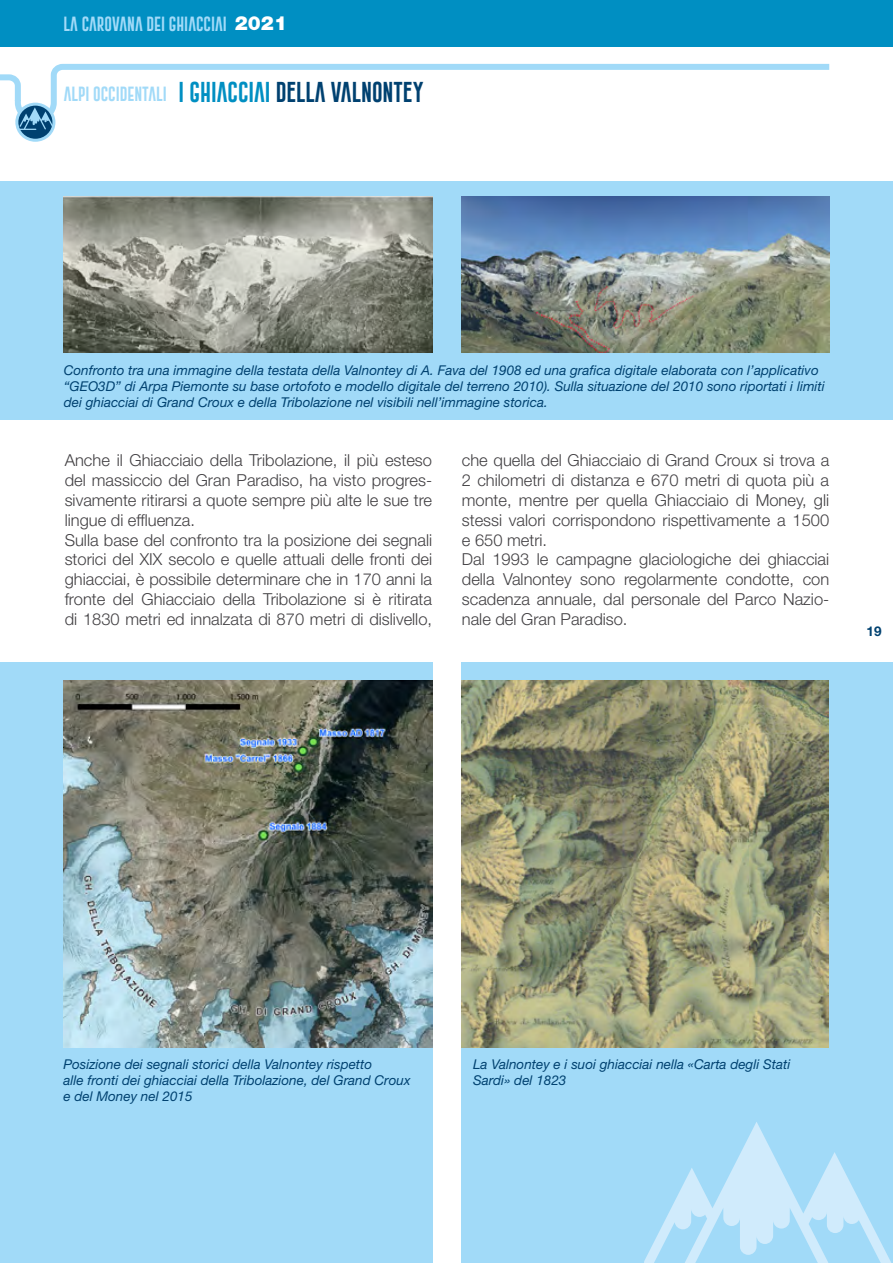
<style>
.page{position:relative;width:893px;height:1263px;background:#fff}
.page>*{position:absolute;margin:0;border:0;box-sizing:border-box;transform-origin:0 0}
.t1{font:300 16.5px/19.8px "Helvetica Neue LT Std";color:#424043}
.t2{font:15px "Gobold Extra 1";color:#a1daf8}
.t3{font:italic 13.5px/16.2px "Helvetica Neue LT Std";color:#004170}
.t4{font:700 13.5px "Helvetica Neue LT Std";color:#004170}
.s1{font-family:"Helvetica Neue LT Std";font-weight:900;font-size:19.5px;color:#fff}
.s2{font-size:21px;color:#008fc2}
.s3{font-size:21px;color:#004170}
</style>
<div class="page">
<div style="left:0;top:0;width:893px;height:47px;background:#008fc2"></div>
<svg style="left:0;top:63px;width:830px;height:62px"></svg>
<svg style="left:15px;top:103px;width:40px;height:39px"></svg>
<svg style="left:18px;top:107px;width:36px;height:23px"></svg>
<div style="left:0;top:181px;width:893px;height:238px;background:#a1daf8"></div>
<div style="left:0;top:663px;width:432px;height:600px;background:#a1daf8"></div>
<div style="left:462px;top:663px;width:431px;height:600px;background:#a1daf8"></div>
<img style="left:63px;top:197px;width:369px;height:156px">
<img style="left:462px;top:197px;width:367px;height:156px">
<img style="left:64px;top:681px;width:368px;height:366px">
<img style="left:462px;top:681px;width:367px;height:366px">
<svg style="left:644px;top:1122px;width:247px;height:141px"></svg>
<p class="t2" style="left:64px;top:14px;width:225px">LA CAROVANA DEI GHIACCIAI <span class="s1">2021</span></p>
<p class="t2" style="left:64px;top:85px;width:361px">ALPI OCCIDENTALI <span class="s2">I GHIACCIAI</span> <span class="s3">DELLA VALNONTEY</span></p>
<p class="t3" style="left:64px;top:362px;width:762px">Confronto tra una immagine della testata della Valnontey di A. Fava del 1908 ed una grafica digitale elaborata con l’applicativo “GEO3D” di Arpa Piemonte su base ortofoto e modello digitale del terreno 2010). Sulla situazione del 2010 sono riportati i limiti dei ghiacciai di Grand Croux e della Tribolazione nel visibili nell’immagine storica.</p>
<p class="t1" style="left:65px;top:450px;width:369px">Anche il Ghiacciaio della Tribolazione, il più esteso del massiccio del Gran Paradiso, ha visto progres&shy;sivamente ritirarsi a quote sempre più alte le sue tre lingue di effluenza.<br>Sulla base del confronto tra la posizione dei segnali storici del XIX secolo e quelle attuali delle fronti dei ghiacciai, è possibile determinare che in 170 anni la fronte del Ghiacciaio della Tribolazione si è ritirata di 1830 metri ed innalzata di 870 metri di dislivello,</p>
<p class="t1" style="left:462px;top:450px;width:369px">che quella del Ghiacciaio di Grand Croux si trova a 2 chilometri di distanza e 670 metri di quota più a monte, mentre per quella Ghiacciaio di Money, gli stessi valori corrispondono rispettivamente a 1500 e 650 metri.<br>Dal 1993 le campagne glaciologiche dei ghiacciai della Valnontey sono regolarmente condotte, con scadenza annuale, dal personale del Parco Nazio&shy;nale del Gran Paradiso.</p>
<p class="t4" style="left:866px;top:623px;width:17px">19</p>
<p class="t3" style="left:63px;top:1056px;width:349px">Posizione dei segnali storici della Valnontey rispetto<br>alle fronti dei ghiacciai della Tribolazione, del Grand Croux e del Money nel 2015</p>
<p class="t3" style="left:473px;top:1056px;width:319px">La Valnontey e i suoi ghiacciai nella «Carta degli Stati<br>Sardi» del 1823</p>
</div>
